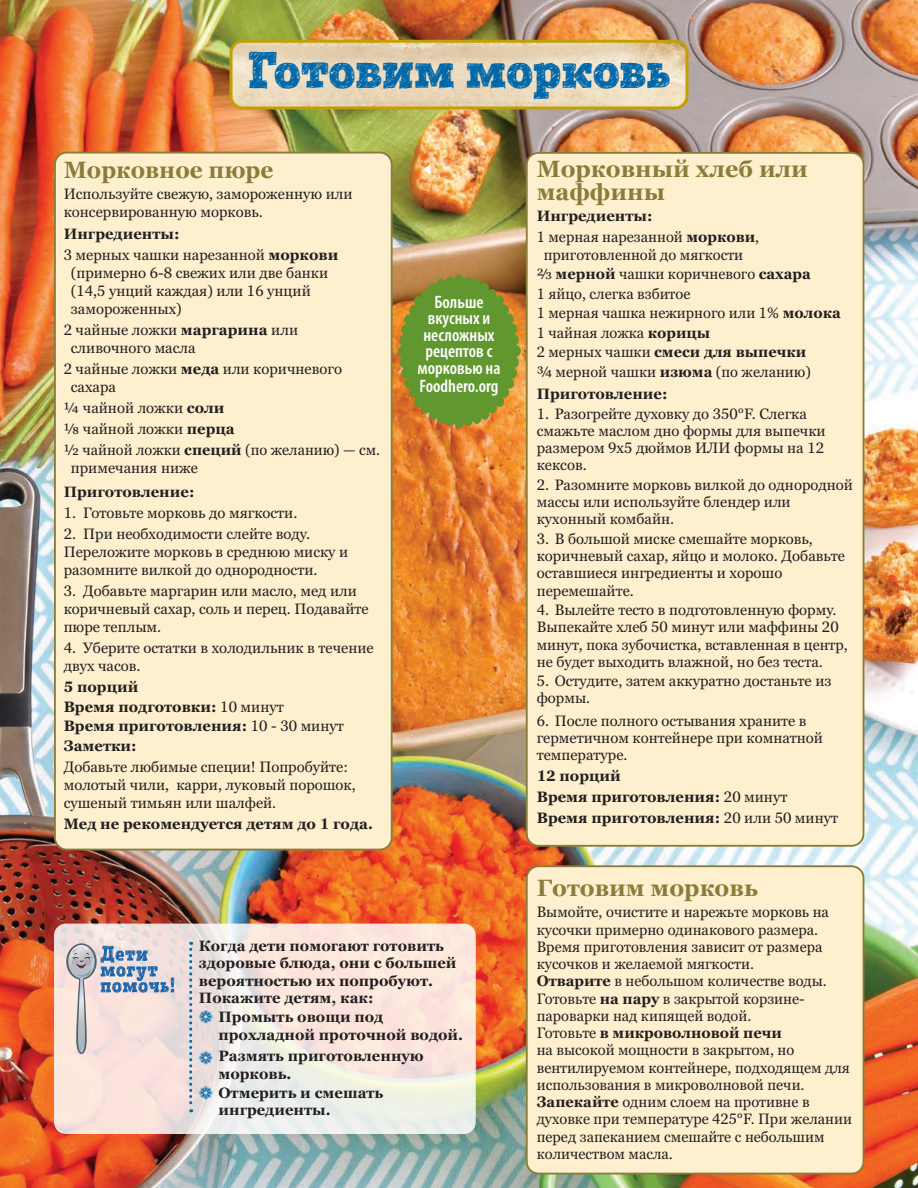
<style>
.page{position:relative;width:918px;height:1188px;background:#fff}
.page>*{position:absolute;margin:0;border:0;box-sizing:border-box;transform-origin:0 0}
.t1{font:49.5px "Posterizer KG Sketch";color:#0068a9}
.t2{font:700 23.7px/22.5px "Georgia";color:#897d3b}
.t3{font:700 23.7px "Georgia";color:#897d3b;scale:.96 1}
.t4{font:600 condensed 18px/16.8px "Myriad Pro";color:#fff;text-align:center}
.t5{font:15px/17.2px "Georgia Pro";color:#231f20}
.t6{font:700 15px/17.2px "Georgia";color:#231f20}
.t7{font:700 15px/19.5px "Georgia Pro";color:#231f20}
.s1{font-weight:700}
.s2{font-weight:400}
.s3{font-family:"Georgia"}
</style>
<div class="page">
<img style="left:0;top:0;width:918px;height:1188px">
<img style="left:231px;top:41px;width:456px;height:67px">
<div style="left:229px;top:40px;width:459px;height:69px;border:3px solid #c0a004;border-radius:12px"></div>
<div style="left:55px;top:153px;width:337px;height:697px;background:#fef0ce;border-radius:12px"></div>
<div style="left:54px;top:152px;width:339px;height:698px;border:2px solid #897d3b;border-radius:12px"></div>
<div style="left:527px;top:153px;width:337px;height:693px;background:#fef0ce;border-radius:12px"></div>
<div style="left:526px;top:152px;width:338px;height:695px;border:2px solid #897d3b;border-radius:12px"></div>
<div style="left:527px;top:866px;width:337px;height:308px;background:#fef0ce;border-radius:12px"></div>
<div style="left:526px;top:865px;width:338px;height:309px;border:2px solid #897d3b;border-radius:12px"></div>
<svg style="left:398px;top:274px;width:123px;height:154px;background:#7c8f30"></svg>
<svg style="left:423px;top:164px;width:8px;height:10px"></svg>
<svg style="left:54px;top:924px;width:422px;height:210px;background:#f4e7e0"></svg>
<svg style="left:66px;top:943px;width:31px;height:37px"></svg>
<svg style="left:68px;top:945px;width:106px;height:109px;background:#d4ccd1"></svg>
<svg style="left:189px;top:942px;width:3px;height:170px"></svg>
<svg style="left:200px;top:1010px;width:13px;height:13px"></svg>
<svg style="left:200px;top:1051px;width:13px;height:13px"></svg>
<svg style="left:200px;top:1086px;width:13px;height:13px"></svg>
<h1 class="t1" style="left:248px;top:39px;width:424px">Готовим морковь</h1>
<h2 class="t3" style="left:64px;top:152px;width:220px">Морковное пюре</h2>
<p class="t5" style="left:64px;top:185px;width:290px;line-height:18px">Используйте свежую, замороженную или консервированную морковь.</p>
<p class="t6" style="left:64px;top:224px;width:117px">Ингредиенты:</p>
<p class="t5" style="left:71px;top:246px;width:269px;line-height:18px;text-indent:-7px">3 мерных чашки нарезанной <span class="s1">моркови </span>(примерно 6-8 свежих или две банки (14,5 унций каждая) или 16 унций замороженных)</p>
<p class="t5" style="left:71px;top:321px;width:229px;line-height:18px;text-indent:-7px">2 чайные ложки <span class="s1">маргарина</span> или сливочного масла</p>
<p class="t5" style="left:71px;top:360px;width:273px;line-height:18px;text-indent:-7px">2 чайные ложки <span class="s1">меда</span> или коричневого сахара</p>
<p class="t5" style="left:64px;top:398px;width:318px;line-height:21px">¼ чайной ложки <span class="s1">соли<br></span>⅛ чайной ложки <span class="s1">перца<br></span>½ чайной ложки <span class="s1">специй</span> (по желанию) — см.</p>
<p class="t5" style="left:71px;top:460px;width:129px">примечания ниже</p>
<p class="t6" style="left:64px;top:482px;width:132px">Приготовление:</p>
<p class="t5" style="left:64px;top:505px;width:235px">1. Готовьте морковь до мягкости.</p>
<p class="t5" style="left:64px;top:525px;width:286px;line-height:18px">2. При необходимости слейте воду.<br>Переложите морковь в среднюю миску и разомните вилкой до однородности.</p>
<p class="t5" style="left:64px;top:582px;width:306px;line-height:18px">3. Добавьте маргарин или масло, мед или коричневый сахар, соль и перец. Подавайте пюре теплым.</p>
<p class="t5" style="left:64px;top:639px;width:311px;line-height:18px">4. Уберите остатки в холодильник в течение двух часов.</p>
<p class="t7" style="left:64px;top:678px;width:282px">5 порций<br>Время подготовки: <span class="s2">10 минут<br></span>Время приготовления: <span class="s2">10 - 30 минут<br></span>Заметки:</p>
<p class="t5" style="left:64px;top:758px;width:294px;line-height:18px">Добавьте любимые специи! Попробуйте: молотый чили, карри, луковый порошок, сушеный тимьян или шалфей.</p>
<p class="t7" style="left:64px;top:814px;width:311px">Мед не рекомендуется детям до 1 года.</p>
<p class="t4" style="left:418px;top:294px;width:84px">Больше вкусных и несложных рецептов с морковью на<br>Foodhero.org</p>
<p class="t6" style="left:199px;top:936px;width:259px">Когда дети помогают готовить здоровые блюда, они с большей вероятностью их попробуют.<br>Покажите детям, как:</p>
<p class="t6" style="left:218px;top:1008px;width:246px">Промыть овощи под прохладной проточной водой.</p>
<p class="t6" style="left:218px;top:1047px;width:207px">Размять приготовленную морковь.</p>
<p class="t6" style="left:218px;top:1083px;width:166px">Отмерить и смешать ингредиенты.</p>
<h2 class="t2" style="left:537px;top:156px;width:273px">Морковный хлеб или маффины</h2>
<p class="t6" style="left:537px;top:207px;width:117px">Ингредиенты:</p>
<p class="t5" style="left:537px;top:229px;width:224px;text-align:center">1 мерная нарезанной <span class="s1">моркови</span>, приготовленной до мягкости</p>
<p class="t5" style="left:537px;top:265px;width:306px;line-height:19.5px"><span class="s3">⅔</span> <span class="s1">мерной</span> чашки коричневого <span class="s1">сахара<br></span>1 яйцо, слегка взбитое<br>1 мерная чашка нежирного или 1% <span class="s1">молока<br></span>1 чайная ложка <span class="s1">корицы<br></span>2 мерных чашки <span class="s1">смеси для выпечки<br></span>¾ мерной чашки <span class="s1">изюма</span> (по желанию)</p>
<p class="t6" style="left:537px;top:384px;width:132px">Приготовление:</p>
<p class="t5" style="left:537px;top:405px;width:290px">1. Разогрейте духовку до 350°F. Слегка смажьте маслом дно формы для выпечки размером 9x5 дюймов ИЛИ формы на 12 кексов.</p>
<p class="t5" style="left:537px;top:477px;width:318px">2. Разомните морковь вилкой до однородной массы или используйте блендер или кухонный комбайн.</p>
<p class="t5" style="left:537px;top:531px;width:310px">3. В большой миске смешайте морковь, коричневый сахар, яйцо и молоко. Добавьте оставшиеся ингредиенты и хорошо перемешайте.</p>
<p class="t5" style="left:537px;top:602px;width:312px">4. Вылейте тесто в подготовленную форму.<br>Выпекайте хлеб 50 минут или маффины 20 минут, пока зубочистка, вставленная в центр, не будет выходить влажной, но без теста.</p>
<p class="t5" style="left:537px;top:673px;width:296px">5. Остудите, затем аккуратно достаньте из формы.</p>
<p class="t5" style="left:537px;top:713px;width:288px">6. После полного остывания храните в герметичном контейнере при комнатной температуре.</p>
<p class="t7" style="left:537px;top:766px;width:303px;line-height:21px">12 порций<br>Время приготовления: <span class="s2">20 минут<br></span>Время приготовления: <span class="s2">20 или 50 минут</span></p>
<h2 class="t2" style="left:537px;top:875px;width:223px">Готовим морковь</h2>
<p class="t5" style="left:537px;top:904px;width:317px">Вымойте, очистите и нарежьте морковь на кусочки примерно одинакового размера.<br>Время приготовления зависит от размера кусочков и желаемой мягкости.<br><span class="s1">Отварите</span> в небольшом количестве воды.<br>Готовьте <span class="s1">на пару</span> в закрытой корзине&shy;пароварки над кипящей водой.<br>Готовьте <span class="s1">в микроволновой печи<br></span>на высокой мощности в закрытом, но вентилируемом контейнере, подходящем для использования в микроволновой печи.<br><span class="s1">Запекайте</span> одним слоем на противне в духовке при температуре 425°F. При желании перед запеканием смешайте с небольшим количеством масла.</p>
</div>
